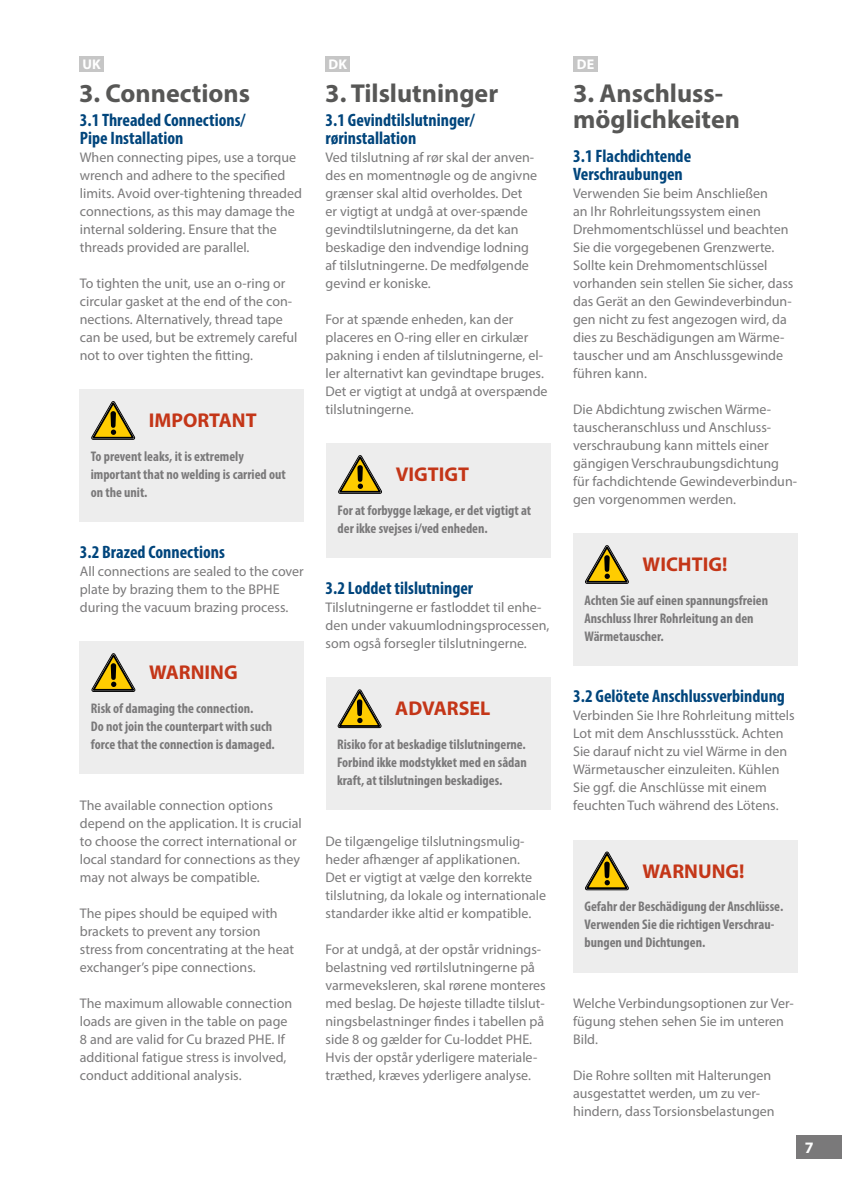
<style>
.page{position:relative;width:842px;height:1191px;background:#fff}
.page>*{position:absolute;margin:0;border:0;box-sizing:border-box;transform-origin:0 0}
.t1{font:700 26px/26px "Myriad Pro";color:#575756}
.t2{font:700 20px "Myriad Pro";color:#c43618}
.t3{font:700 condensed 18px/18px "Myriad Pro";color:#00457c}
.t4{font:700 16px "Myriad Pro";color:#fff}
.t5{font:14px/18px "Myriad Pro";color:#7a797a}
.t6{font:700 condensed 14px/18px "Myriad Pro";color:#7a797a}
.t7{font:700 14px "Myriad Pro";color:#fff}
</style>
<div class="page">
<div style="left:797px;top:1135px;width:45px;height:24px;background:#7a797a"></div>
<div style="left:326px;top:677px;width:224px;height:133px;background:#ededed"></div>
<svg style="left:337px;top:689px;width:45px;height:39px"></svg>
<div style="left:573px;top:839px;width:224px;height:133px;background:#ededed"></div>
<svg style="left:585px;top:851px;width:44px;height:39px"></svg>
<div style="left:573px;top:56px;width:25px;height:16px;background:#c6c6c6"></div>
<div style="left:573px;top:533px;width:224px;height:133px;background:#ededed"></div>
<svg style="left:585px;top:545px;width:44px;height:39px"></svg>
<div style="left:79px;top:389px;width:225px;height:133px;background:#ededed"></div>
<svg style="left:91px;top:401px;width:45px;height:39px"></svg>
<div style="left:80px;top:641px;width:224px;height:133px;background:#ededed"></div>
<svg style="left:91px;top:653px;width:45px;height:39px"></svg>
<div style="left:79px;top:56px;width:25px;height:16px;background:#c6c6c6"></div>
<div style="left:325px;top:56px;width:25px;height:16px;background:#c6c6c6"></div>
<div style="left:326px;top:443px;width:225px;height:115px;background:#ededed"></div>
<svg style="left:338px;top:455px;width:44px;height:39px"></svg>
<p class="t7" style="left:82px;top:56px;width:20px">UK</p>
<h1 class="t1" style="left:79px;top:79px;width:172px">3. Connections</h1>
<p class="t3" style="left:80px;top:111px;width:167px">3.1 Threaded Connections/<br>Pipe Installation</p>
<p class="t5" style="left:80px;top:148px;width:224px">When connecting pipes, use a torque wrench and adhere to the specified limits. Avoid over-tightening threaded connections, as this may damage the internal soldering. Ensure that the threads provided are parallel.</p>
<p class="t5" style="left:80px;top:274px;width:219px">To tighten the unit, use an o-ring or circular gasket at the end of the con&shy;nections. Alternatively, thread tape can be used, but be extremely careful not to over tighten the fitting.</p>
<h2 class="t2" style="left:149px;top:407px;width:109px">IMPORTANT</h2>
<p class="t6" style="left:91px;top:447px;width:197px">To prevent leaks, it is extremely important that no welding is carried out on the unit.</p>
<p class="t3" style="left:80px;top:543px;width:147px">3.2 Brazed Connections</p>
<p class="t5" style="left:80px;top:562px;width:225px">All connections are sealed to the cover plate by brazing them to the BPHE during the vacuum brazing process.</p>
<h2 class="t2" style="left:149px;top:659px;width:90px">WARNING</h2>
<p class="t6" style="left:91px;top:699px;width:185px">Risk of damaging the connection.<br>Do not join the counterpart with such force that the connection is damaged.</p>
<p class="t5" style="left:80px;top:796px;width:223px">The available connection options depend on the application. It is crucial to choose the correct international or local standard for connections as they may not always be compatible.</p>
<p class="t5" style="left:80px;top:904px;width:216px">The pipes should be equiped with brackets to prevent any torsion stress from concentrating at the heat exchanger’s pipe connections.</p>
<p class="t5" style="left:80px;top:994px;width:214px">The maximum allowable connection loads are given in the table on page 8 and are valid for Cu brazed PHE. If additional fatigue stress is involved, conduct additional analysis.</p>
<p class="t7" style="left:329px;top:56px;width:20px">DK</p>
<h1 class="t1" style="left:325px;top:79px;width:174px">3. Tilslutninger</h1>
<p class="t3" style="left:326px;top:111px;width:151px">3.1 Gevindtilslutninger/ rørinstallation</p>
<p class="t5" style="left:326px;top:148px;width:213px">Ved tilslutning af rør skal der anven&shy;des en momentnøgle og de angivne grænser skal altid overholdes. Det er vigtigt at undgå at over-spænde gevindtilslutningerne, da det kan beskadige den indvendige lodning af tilslutningerne. De medfølgende gevind er koniske.</p>
<p class="t5" style="left:326px;top:310px;width:224px">For at spænde enheden, kan der placeres en O-ring eller en cirkulær pakning i enden af tilslutningerne, el&shy;ler alternativt kan gevindtape bruges.<br>Det er vigtigt at undgå at overspænde tilslutningerne.</p>
<h2 class="t2" style="left:396px;top:461px;width:75px">VIGTIGT</h2>
<p class="t6" style="left:338px;top:501px;width:195px">For at forbygge lækage, er det vigtigt at der ikke svejses i/ved enheden.</p>
<p class="t3" style="left:326px;top:579px;width:149px">3.2 Loddet tilslutninger</p>
<p class="t5" style="left:326px;top:598px;width:225px">Tilslutningerne er fastloddet til enhe&shy;den under vakuumlodningsprocessen, som også forsegler tilslutningerne.</p>
<h2 class="t2" style="left:395px;top:695px;width:97px">ADVARSEL</h2>
<p class="t6" style="left:337px;top:735px;width:191px;text-align:justify">Risiko for at beskadige tilslutningerne.<br>Forbind ikke modstykket med en sådan kraft, at tilslutningen beskadiges.</p>
<p class="t5" style="left:326px;top:832px;width:222px">De tilgængelige tilslutningsmulig&shy;heder afhænger af applikationen.<br>Det er vigtigt at vælge den korrekte tilslutning, da lokale og internationale standarder ikke altid er kompatible.</p>
<p class="t5" style="left:326px;top:940px;width:222px">For at undgå, at der opstår vridnings&shy;belastning ved rørtilslutningerne på varmeveksleren, skal rørene monteres med beslag. De højeste tilladte tilslut&shy;ningsbelastninger findes i tabellen på side 8 og gælder for Cu-loddet PHE.<br>Hvis der opstår yderligere materiale&shy;træthed, kræves yderligere analyse.</p>
<p class="t7" style="left:577px;top:56px;width:19px">DE</p>
<h1 class="t1" style="left:573px;top:79px;width:168px">3. Anschluss&shy;möglichkeiten</h1>
<p class="t3" style="left:573px;top:147px;width:120px">3.1 Flachdichtende<br>Verschraubungen</p>
<p class="t5" style="left:573px;top:184px;width:222px">Verwenden Sie beim Anschließen<br>an Ihr Rohrleitungssystem einen<br>Drehmomentschlüssel und beachten<br>Sie die vorgegebenen Grenzwerte.<br>Sollte kein Drehmomentschlüssel vorhanden sein stellen Sie sicher, dass das Gerät an den Gewindeverbindun&shy;gen nicht zu fest angezogen wird, da dies zu Beschädigungen am Wärme&shy;tauscher und am Anschlussgewinde führen kann.</p>
<p class="t5" style="left:573px;top:400px;width:225px">Die Abdichtung zwischen Wärme&shy;tauscheranschluss und Anschluss&shy;verschraubung kann mittels einer gängigen Verschraubungsdichtung für fachdichtende Gewindeverbindun&shy;gen vorgenommen werden.</p>
<h2 class="t2" style="left:643px;top:551px;width:86px">WICHTIG!</h2>
<p class="t6" style="left:584px;top:591px;width:185px">Achten Sie auf einen spannungsfreien<br>Anschluss Ihrer Rohrleitung an den<br>Wärmetauscher.</p>
<p class="t3" style="left:573px;top:687px;width:213px">3.2 Gelötete Anschlussverbindung</p>
<p class="t5" style="left:573px;top:706px;width:223px">Verbinden Sie Ihre Rohrleitung mittels Lot mit dem Anschlussstück. Achten Sie darauf nicht zu viel Wärme in den Wärmetauscher einzuleiten. Kühlen Sie ggf. die Anschlüsse mit einem feuchten Tuch während des Lötens.</p>
<h2 class="t2" style="left:643px;top:857px;width:103px">WARNUNG!</h2>
<p class="t6" style="left:584px;top:897px;width:200px">Gefahr der Beschädigung der Anschlüsse.<br>Verwenden Sie die richtigen Verschrau&shy;bungen und Dichtungen.</p>
<p class="t5" style="left:573px;top:994px;width:222px">Welche Verbindungsoptionen zur Ver&shy;fügung stehen sehen Sie im unteren<br>Bild.</p>
<p class="t5" style="left:573px;top:1066px;width:203px">Die Rohre sollten mit Halterungen ausgestattet werden, um zu ver&shy;hindern, dass Torsionsbelastungen</p>
<p class="t4" style="left:805px;top:1137px;width:10px">7</p>
</div>
